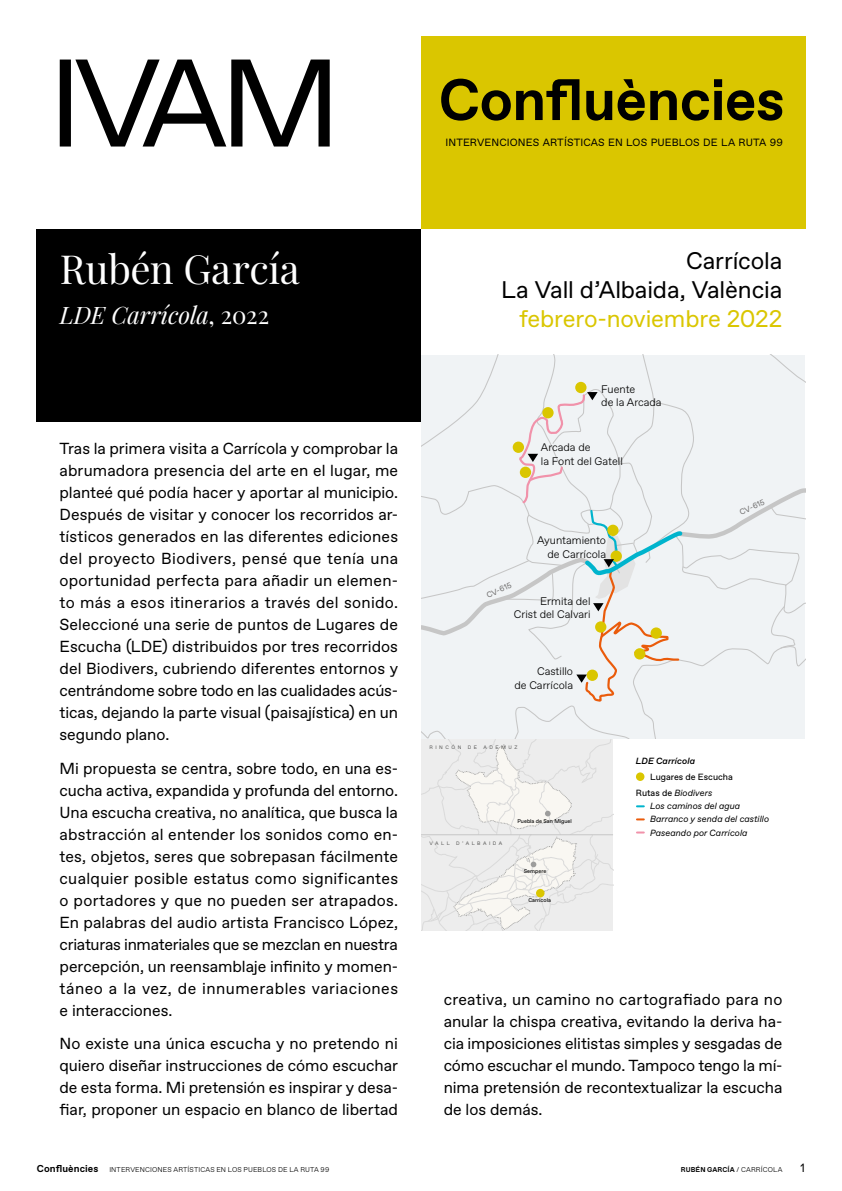
<style>
.page{position:relative;width:842px;height:1191px;background:#fff}
.page>*{position:absolute;margin:0;border:0;box-sizing:border-box;transform-origin:0 0}
.t1{font:700 58.3px "IVAM Favorit Pro";letter-spacing:-.015em;color:#000}
.t2{font:40px "Playfair Display";letter-spacing:-.01em;color:#fff}
.t3{font:24px/28.8px "IVAM Favorit Pro";letter-spacing:-.005em;color:#000;text-align:right}
.t4{font:24px "IVAM Favorit Pro";letter-spacing:-.005em;color:#dac600}
.t5{font:italic 24px "Playfair Display";letter-spacing:-.005em;color:#fff}
.t6{font:16px/22px "IVAM Favorit Pro";color:#000;text-align:justify}
.t7{font:12px "IVAM Favorit Pro";color:#000}
.t8{font:300 11px/13.2px "IVAM Favorit Pro";color:#000;text-align:right}
.t9{font:10.5px "IVAM Favorit Pro";letter-spacing:.01em;color:#000}
.t10{font:italic 9px/13.2px "IVAM Favorit Pro";color:#000}
.t11{font:9px/16px "IVAM Favorit Pro";color:#000}
.t12{font:italic 500 9px "IVAM Favorit Pro";color:#000}
.t13{font:8px "IVAM Favorit Pro";color:#706f6f}
.t14{font:300 7px "IVAM Favorit Pro";letter-spacing:.02em;color:#000}
.t15{font:700 7px "IVAM Favorit Pro";letter-spacing:.02em;color:#000}
.t16{font:5.5px "IVAM Favorit Pro";color:#000}
.t17{font:5px "IVAM Favorit Pro";letter-spacing:.505em;color:#575756}
.s1{font-style:normal}
.s2{font-style:italic}
.s3{font-weight:700;font-size:10px}
.s4{font-weight:300}
</style>
<div class="page">
<div style="left:37px;top:229px;width:384px;height:192px;background:#000"></div>
<div style="left:421px;top:37px;width:384px;height:192px;background:#dac600"></div>
<svg style="left:60px;top:60px;width:270px;height:86px"></svg>
<svg style="left:421px;top:355px;width:384px;height:575px"></svg>
<h1 class="t1" style="left:439px;top:65px;width:348px">Confluències</h1>
<p class="t9" style="left:445px;top:136px;width:339px">INTERVENCIONES ARTÍSTICAS EN LOS PUEBLOS DE LA RUTA 99</p>
<h2 class="t2" style="left:60px;top:237px;width:242px">Rubén García</h2>
<h3 class="t5" style="left:60px;top:296px;width:211px">LDE Carrícola<span class="s1">, 2022</span></h3>
<p class="t6" style="left:60px;top:438px;width:340px">Tras la primera visita a Carrícola y comprobar la abrumadora presencia del arte en el lugar, me planteé qué podía hacer y aportar al municipio.<br>Después de visitar y conocer los recorridos ar&shy;tísticos generados en las diferentes ediciones del proyecto Biodivers, pensé que tenía una oportunidad perfecta para añadir un elemen&shy;to más a esos itinerarios a través del sonido.<br>Seleccioné una serie de puntos de Lugares de Escucha (LDE) distribuidos por tres recorridos del Biodivers, cubriendo diferentes entornos y centrándome sobre todo en las cualidades acús&shy;ticas, dejando la parte visual (paisajística) en un segundo plano.</p>
<p class="t6" style="left:60px;top:757px;width:340px">Mi propuesta se centra, sobre todo, en una es&shy;cucha activa, expandida y profunda del entorno.<br>Una escucha creativa, no analítica, que busca la abstracción al entender los sonidos como en&shy;tes, objetos, seres que sobrepasan fácilmente cualquier posible estatus como significantes o portadores y que no pueden ser atrapados.<br>En palabras del audio artista Francisco López, criaturas inmateriales que se mezclan en nuestra percepción, un reensamblaje infinito y momen&shy;táneo a la vez, de innumerables variaciones e interacciones.</p>
<p class="t6" style="left:60px;top:1033px;width:340px">No existe una única escucha y no pretendo ni quiero diseñar instrucciones de cómo escuchar de esta forma. Mi pretensión es inspirar y desa&shy;fiar, proponer un espacio en blanco de libertad</p>
<h3 class="t3" style="left:501px;top:247px;width:283px">Carrícola<br>La Vall d’Albaida, València</h3>
<h3 class="t4" style="left:519px;top:304px;width:265px">febrero-noviembre 2022</h3>
<p class="t8" style="left:601px;top:383px;width:62px;text-align:left">Fuente<br>de la Arcada</p>
<p class="t8" style="left:541px;top:441px;width:83px;text-align:left">Arcada de<br>la Font del Gatell</p>
<p class="t8" style="left:537px;top:534px;width:70px">Ayuntamiento de Carrícola</p>
<p class="t13" style="left:485px;top:591px;width:28px;rotate:-24deg">CV-615</p>
<p class="t8" style="left:514px;top:594px;width:78px">Ermita del<br>Crist del Calvari</p>
<p class="t8" style="left:514px;top:665px;width:60px">Castillo<br>de Carrícola</p>
<p class="t17" style="left:429px;top:744px;width:90px">RINCÓN DE ADEMUZ</p>
<p class="t13" style="left:738px;top:508px;width:28px;rotate:-24deg">CV-615</p>
<p class="t17" style="left:429px;top:840px;width:74px">VALL D’ALBAIDA</p>
<p class="t16" style="left:517px;top:817px;width:56px">Puebla de San Miguel</p>
<p class="t16" style="left:524px;top:868px;width:24px">Sempere</p>
<p class="t16" style="left:528px;top:897px;width:24px">Carrícola</p>
<p class="t12" style="left:636px;top:755px;width:61px">LDE Carrícola</p>
<p class="t11" style="left:636px;top:769px;width:98px;text-indent:14px">Lugares de Escucha<br>Rutas de <span class="s2">Biodivers</span></p>
<p class="t10" style="left:650px;top:799px;width:121px">Los caminos del agua<br>Barranco y senda del castillo<br>Paseando por Carrícola</p>
<p class="t6" style="left:444px;top:989px;width:340px">creativa, un camino no cartografiado para no anular la chispa creativa, evitando la deriva ha&shy;cia imposiciones elitistas simples y sesgadas de cómo escuchar el mundo. Tampoco tengo la mí&shy;nima pretensión de recontextualizar la escucha de los demás.</p>
<p class="t14" style="left:37px;top:1165px;width:294px"><span class="s3">Confluències</span> INTERVENCIONES ARTÍSTICAS EN LOS PUEBLOS DE LA RUTA 99</p>
<p class="t15" style="left:681px;top:1165px;width:103px">RUBÉN GARCÍA <span class="s4">/ CARRÍCOLA</span></p>
<p class="t7" style="left:801px;top:1160px;width:6px">1</p>
</div>
